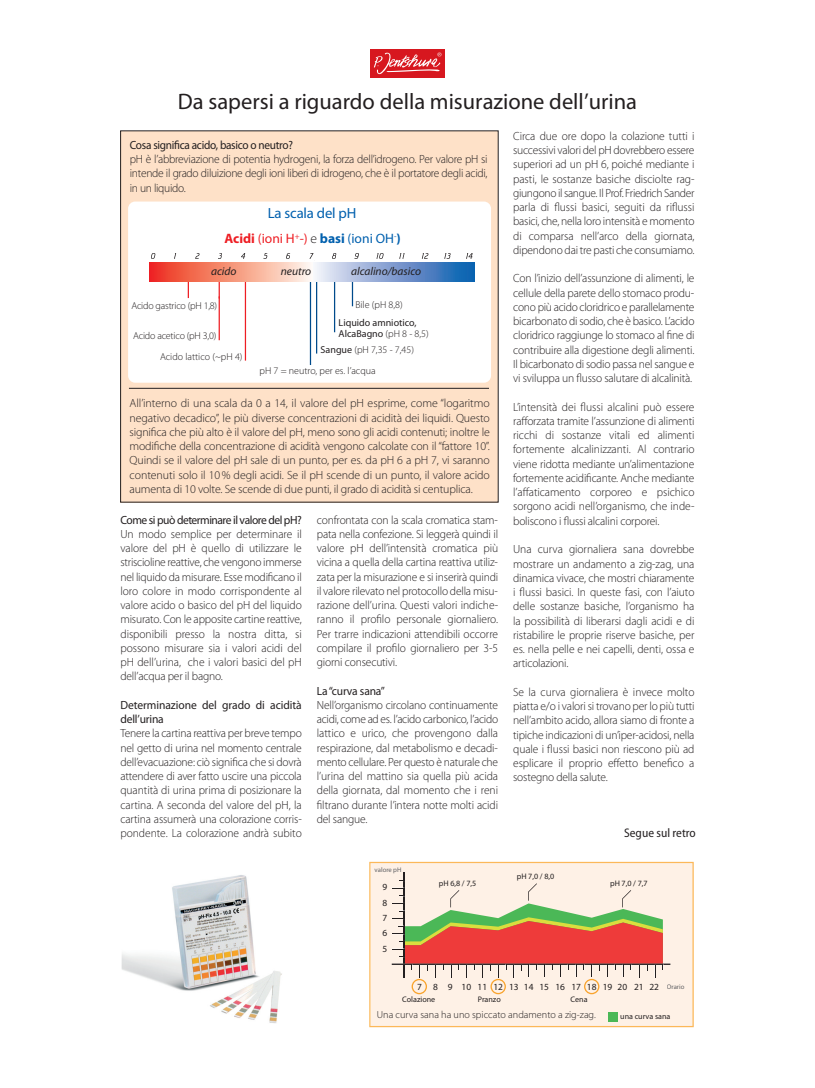
<style>
.page{position:relative;width:815px;height:1088px;background:#fff}
.page>*{position:absolute;margin:0;border:0;box-sizing:border-box;transform-origin:0 0}
.t1{font:22.5px "Myriad Pro";color:#231f20}
.t2{font:14.75px "Myriad Pro";letter-spacing:-.01em;color:#0160ae}
.t3{font:13.62px "Myriad Pro";color:#ee1e24}
.t4{font:semi-condensed 12.5px "Myriad Pro";color:#231f20}
.t5{font:300 11.88px/14.2px "Myriad Pro";letter-spacing:-.015em;color:#231f20;text-align:justify}
.t6{font:11.88px "Myriad Pro";letter-spacing:-.025em;color:#231f20}
.t7{font:11.88px/14.2px "Myriad Pro";letter-spacing:-.005em;color:#231f20}
.t8{font:11.88px "Myriad Pro";letter-spacing:-.025em;color:#231f20;scale:.95 1}
.t9{font:italic 11.5px "Myriad Pro";color:#231f20}
.t10{font:300 10.25px "Myriad Pro";color:#231f20}
.t11{font:300 10px/21.8px "Myriad Pro";color:#231f20}
.t12{font:300 10px "Myriad Pro";letter-spacing:-.02em;color:#231f20}
.t13{font:10px/11.5px "Myriad Pro";color:#231f20}
.t14{font:9.38px/16.1px "Myriad Pro";color:#231f20}
.t15{font:8px "Myriad Pro";color:#231f20}
.t16{font:6.75px "Myriad Pro";color:#636366}
.s1{font-weight:700}
.s2{font-weight:300;color:#231f20}
.s3{font-weight:700;color:#0160ae}
.s4{color:#0160ae}
.s5{font-weight:400}
.s6{font-weight:300}
</style>
<div class="page">
<div style="left:121px;top:131px;width:377px;height:371px;background:#fee1c8"></div>
<div style="left:128px;top:202px;width:363px;height:181px;background:#fff;border-radius:7px"></div>
<hr style="left:310px;top:272px;width:1px;height:93px;background:#004a8b">
<hr style="left:334px;top:279px;width:1px;height:53px;background:#004a8b">
<hr style="left:352px;top:266px;width:1px;height:40px;background:#004a8b">
<svg style="left:188px;top:281px;width:1px;height:17px"></svg>
<hr style="left:245px;top:278px;width:1px;height:83px;background:#ee1d23">
<svg style="left:219px;top:281px;width:1px;height:15px"></svg>
<hr style="left:219px;top:296px;width:1px;height:44px;background:#ee1d23">
<hr style="left:316px;top:276px;width:1px;height:78px;background:#004a8b">
<svg style="left:466px;top:253px;width:7px;height:6px"></svg>
<svg style="left:444px;top:253px;width:7px;height:6px"></svg>
<svg style="left:422px;top:253px;width:6px;height:6px"></svg>
<svg style="left:399px;top:253px;width:6px;height:6px"></svg>
<svg style="left:377px;top:253px;width:7px;height:6px"></svg>
<svg style="left:151px;top:253px;width:4px;height:6px"></svg>
<svg style="left:195px;top:253px;width:5px;height:6px"></svg>
<svg style="left:218px;top:253px;width:4px;height:6px"></svg>
<svg style="left:241px;top:253px;width:4px;height:6px"></svg>
<svg style="left:263px;top:253px;width:4px;height:6px"></svg>
<svg style="left:286px;top:253px;width:4px;height:6px"></svg>
<svg style="left:309px;top:253px;width:5px;height:6px"></svg>
<svg style="left:332px;top:253px;width:4px;height:6px"></svg>
<svg style="left:355px;top:253px;width:4px;height:6px"></svg>
<div style="left:310px;top:262px;width:165px;height:19px;background:linear-gradient(to right,#faeff9,#0656ac)"></div>
<div style="left:150px;top:263px;width:162px;height:18px;background:linear-gradient(to right,#ed2f16,#fff8e5)"></div>
<img style="left:122px;top:875px;width:160px;height:148px">
<div style="left:370px;top:50px;width:75px;height:28px;background:#d7171f"></div>
<svg style="left:374px;top:52px;width:67px;height:23px"></svg>
<hr style="left:129px;top:388px;width:360px;height:1px;background:#231f20">
<div style="left:371px;top:863px;width:321px;height:163px;background:#fef1e6"></div>
<div style="left:369px;top:862px;width:325px;height:165px;border:1px solid #fcb859"></div>
<hr style="left:404px;top:872px;width:1px;height:105px;background:#231f20">
<hr style="left:392px;top:963px;width:278px;height:2px;background:#231f20">
<svg style="left:392px;top:880px;width:272px;height:114px"></svg>
<div style="left:608px;top:1012px;width:9px;height:9px;background:#4bb857"></div>
<h1 class="t1" style="left:178px;top:93px;width:461px">Da sapersi a riguardo della misurazione dell’urina</h1>
<p class="t8" style="left:130px;top:140px;width:173px">Cosa significa acido, basico o neutro?</p>
<p class="t5" style="left:130px;top:153px;width:359px">pH è l’abbreviazione di potentia hydrogeni, la forza dell’idrogeno. Per valore pH si intende il grado diluizione degli ioni liberi di idrogeno, che è il portatore degli acidi, in un liquido.</p>
<p class="t2" style="left:268px;top:207px;width:90px">La scala del pH</p>
<p class="t3" style="left:224px;top:234px;width:178px"><span class="s1">Acidi</span> (ioni H<sup>+</sup>-) <span class="s2">e</span> <span class="s3">basi</span> <span class="s4">(ioni OH</span><sup>-</sup><span class="s3">)</span></p>
<p class="t9" style="left:211px;top:264px;width:27px">acido</p>
<p class="t9" style="left:281px;top:264px;width:32px">neutro</p>
<p class="t9" style="left:351px;top:264px;width:72px">alcalino/basico</p>
<p class="t12" style="left:131px;top:302px;width:87px">Acido gastrico (pH 1,8)</p>
<p class="t12" style="left:133px;top:331px;width:85px">Acido acetico (pH 3,0)</p>
<p class="t11" style="left:160px;top:346px;width:84px">Acido lattico (~pH 4)</p>
<p class="t11" style="left:355px;top:294px;width:49px">Bile (pH 8,8)</p>
<p class="t11" style="left:260px;top:339px;width:156px;text-indent:61px"><span class="s5">Sangue</span> (pH 7,35 - 7,45) pH 7 = neutro, per es. l’acqua</p>
<p class="t13" style="left:339px;top:317px;width:92px">Liquido amniotico,<br>AlcaBagno <span class="s6">(pH 8 - 8,5)</span></p>
<p class="t5" style="left:130px;top:397px;width:362px">All’interno di una scala da 0 a 14, il valore del pH esprime, come “logaritmo negativo decadico”, le più diverse concentrazioni di acidità dei liquidi. Questo significa che più alto è il valore del pH, meno sono gli acidi contenuti; inoltre le modifiche della concentrazione di acidità vengono calcolate con il “fattore 10”.<br>Quindi se il valore del pH sale di un punto, per es. da pH 6 a pH 7, vi saranno contenuti solo il 10 % degli acidi. Se il pH scende di un punto, il valore acido aumenta di 10 volte. Se scende di due punti, il grado di acidità si centuplica.</p>
<p class="t6" style="left:120px;top:515px;width:183px">Come si può determinare il valore del pH?</p>
<p class="t5" style="left:120px;top:528px;width:183px">Un modo semplice per determinare il valore del pH è quello di utilizzare le striscioline reattive, che vengono immerse nel liquido da misurare. Esse modificano il loro colore in modo corrispondente al valore acido o basico del pH del liquido misurato. Con le apposite cartine reattive, disponibili presso la nostra ditta, si possono misurare sia i valori acidi del pH dell’urina, che i valori basici del pH dell’acqua per il bagno.</p>
<p class="t7" style="left:120px;top:699px;width:183px">Determinazione del grado di acidità dell’urina</p>
<p class="t5" style="left:120px;top:727px;width:183px">Tenere la cartina reattiva per breve tempo nel getto di urina nel momento centrale dell’evacuazione: ciò significa che si dovrà attendere di aver fatto uscire una piccola quantità di urina prima di posizionare la cartina. A seconda del valore del pH, la cartina assumerà una colorazione corris&shy;pondente. La colorazione andrà subito</p>
<p class="t5" style="left:317px;top:513px;width:183px">confrontata con la scala cromatica stam&shy;pata nella confezione. Si leggerà quindi il valore pH dell’intensità cromatica più vicina a quella della cartina reattiva utiliz&shy;zata per la misurazione e si inserirà quindi il valore rilevato nel protocollo della misu&shy;razione dell’urina. Questi valori indiche&shy;ranno il profilo personale giornaliero.<br>Per trarre indicazioni attendibili occorre compilare il profilo giornaliero per 3-5 giorni consecutivi.</p>
<p class="t6" style="left:317px;top:686px;width:70px">La “curva sana”</p>
<p class="t5" style="left:317px;top:699px;width:183px">Nell’organismo circolano continuamente acidi, come ad es. l’acido carbonico, l’acido lattico e urico, che provengono dalla respirazione, dal metabolismo e decadi&shy;mento cellulare. Per questo è naturale che l’urina del mattino sia quella più acida della giornata, dal momento che i reni filtrano durante l’intera notte molti acidi del sangue.</p>
<p class="t16" style="left:375px;top:866px;width:28px">valore pH</p>
<p class="t14" style="left:383px;top:879px;width:6px">9<br>8</p>
<p class="t14" style="left:383px;top:910px;width:6px;line-height:14.8px">7<br>6</p>
<p class="t14" style="left:383px;top:940px;width:6px">5</p>
<p class="t15" style="left:439px;top:878px;width:39px">pH 6,8 / 7,5</p>
<p class="t5" style="left:513px;top:130px;width:183px">Circa due ore dopo la colazione tutti i successivi valori del pH dovrebbero essere superiori ad un pH 6, poiché mediante i pasti, le sostanze basiche disciolte rag&shy;giungono il sangue. Il Prof. Friedrich Sander parla di flussi basici, seguiti da riflussi basici, che, nella loro intensità e momento di comparsa nell’arco della giornata, dipendono dai tre pasti che consumiamo.</p>
<p class="t5" style="left:513px;top:272px;width:183px">Con l’inizio dell’assunzione di alimenti, le cellule della parete dello stomaco produ&shy;cono più acido cloridrico e parallelamente bicarbonato di sodio, che è basico. L’acido cloridrico raggiunge lo stomaco al fine di contribuire alla digestione degli alimenti.<br>Il bicarbonato di sodio passa nel sangue e vi sviluppa un flusso salutare di alcalinità.</p>
<p class="t5" style="left:513px;top:401px;width:183px">L’intensità dei flussi alcalini può essere rafforzata tramite l’assunzione di alimenti ricchi di sostanze vitali ed alimenti fortemente alcalinizzanti. Al contrario viene ridotta mediante un’alimentazione fortemente acidificante. Anche mediante l’affaticamento corporeo e psichico sorgono acidi nell’organismo, che inde&shy;boliscono i flussi alcalini corporei.</p>
<p class="t5" style="left:513px;top:543px;width:183px">Una curva giornaliera sana dovrebbe mostrare un andamento a zig-zag, una dinamica vivace, che mostri chiaramente i flussi basici. In queste fasi, con l’aiuto delle sostanze basiche, l’organismo ha la possibilità di liberarsi dagli acidi e di ristabilire le proprie riserve basiche, per es. nella pelle e nei capelli, denti, ossa e articolazioni.</p>
<p class="t5" style="left:513px;top:686px;width:183px">Se la curva giornaliera è invece molto piatta e/o i valori si trovano per lo più tutti nell’ambito acido, allora siamo di fronte a tipiche indicazioni di un’iper-acidosi, nella quale i flussi basici non riescono più ad esplicare il proprio effetto benefico a sostegno della salute.</p>
<p class="t15" style="left:517px;top:872px;width:39px">pH 7,0 / 8,0</p>
<p class="t4" style="left:624px;top:825px;width:73px">Segue sul retro</p>
<p class="t15" style="left:610px;top:879px;width:39px">pH 7,0 / 7,7</p>
<p class="t14" style="left:417px;top:978px;width:243px">7 8 9 10 11 12 13 14 15 16 17 18 19 20 21 22</p>
<p class="t15" style="left:402px;top:995px;width:35px">Colazione</p>
<p class="t15" style="left:478px;top:995px;width:24px">Pranzo</p>
<p class="t15" style="left:571px;top:995px;width:18px">Cena</p>
<p class="t16" style="left:667px;top:983px;width:19px">Orario</p>
<p class="t10" style="left:377px;top:1011px;width:220px">Una curva sana ha uno spiccato andamento a zig-zag.</p>
<p class="t15" style="left:620px;top:1011px;width:52px">una curva sana</p>
</div>
